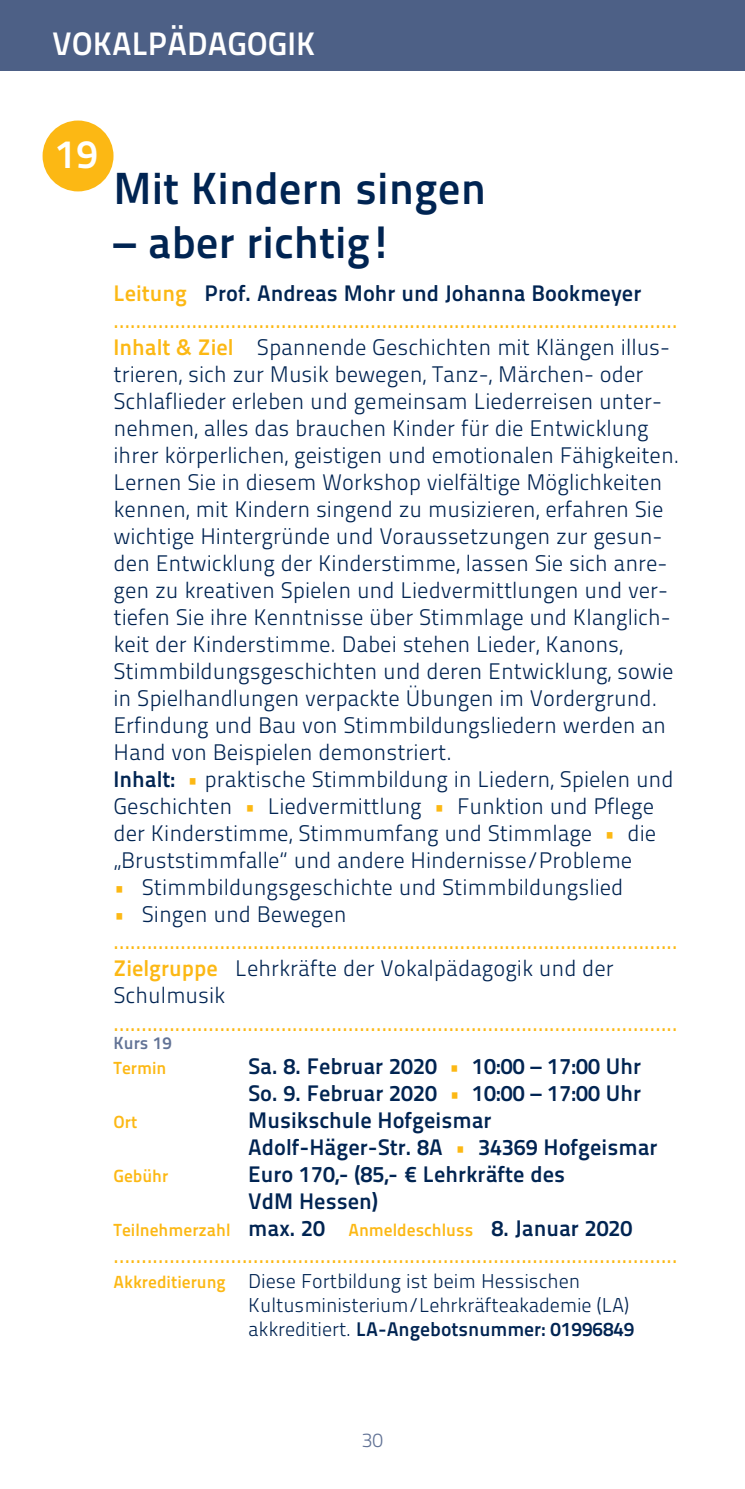
<style>
.page{position:relative;width:745px;height:1489px;background:#fff}
.page>*{position:absolute;margin:0;border:0;box-sizing:border-box;transform-origin:0 0}
.t1{font:45px "Titillium Maps 26 L 750 wt";color:#002452}
.t2{font:40px "Titillium Maps 26 L 750 wt";color:#fff}
.t3{font:32.5px "Titillium Maps 26 L 750 wt";color:#fff}
.t4{font:22.5px/27px "Titillium Maps 26 L 250 wt";color:#002452}
.t5{font:22.5px "Titillium Maps 26 L 500 wt";color:#fcb814}
.t6{font:22.5px/27px "Titillium Maps 26 L 750 wt";color:#002452}
.t7{font:20px/24px "Titillium Maps 26 L 250 wt";color:#002452}
.t8{font:20px "Titillium Maps 26 L 250 wt";color:#627396}
.t9{font:19.75px "Titillium Maps 26 L 750 wt";color:#002452}
.t10{font:17.5px "Titillium Maps 26 L 750 wt";color:#fcb814}
.t11{font:17.5px "Titillium Maps 26 L 750 wt";color:#627396}
.s1{color:#fcb814}
.s2{font-family:"Titillium Maps 26 L 750 wt";color:#fcb814}
.s3{font-family:"Titillium Maps 26 L 750 wt"}
.s4{font-size:22.5px;color:#002452}
.s5{font-family:"Titillium Maps 26 L 750 wt";font-size:17.5px;color:#fcb814}
.s6{font-family:"Titillium Maps 26 L 250 wt";font-size:20px}
</style>
<div class="page">
<div style="left:0;top:0;width:744px;height:71px;background:#4d6086"></div>
<div style="left:43px;top:120px;width:70px;height:71px;background:#fcb814;border-radius:50%"></div>
<h3 class="t3" style="left:52px;top:33px;width:264px">VOKALPÄDAGOGIK</h3>
<h2 class="t2" style="left:55px;top:141px;width:44px">19</h2>
<h1 class="t1" style="left:113px;top:173px;width:374px">Mit Kindern singen</h1>
<h1 class="t1" style="left:113px;top:227px;width:279px">– aber richtig!</h1>
<p class="t6" style="left:113px;top:282px;width:529px"><span class="s1">Leitung</span> Prof. Andreas Mohr und Johanna Bookmeyer</p>
<p class="t5" style="left:113px;top:312px;width:565px">.....................................................................................................</p>
<p class="t4" style="left:113px;top:336px;width:567px"><span class="s2">Inhalt &amp; Ziel</span> Spannende Geschichten mit Klängen illus&shy;trieren, sich zur Musik bewegen, Tanz-, Märchen- oder Schlaflieder erleben und gemeinsam Liederreisen unter&shy;nehmen, alles das brauchen Kinder für die Entwicklung ihrer körperlichen, geistigen und emotionalen Fähigkeiten.<br>Lernen Sie in diesem Workshop vielfältige Möglichkeiten kennen, mit Kindern singend zu musizieren, erfahren Sie wichtige Hintergründe und Voraussetzungen zur gesun&shy;den Entwicklung der Kinderstimme, lassen Sie sich anre&shy;gen zu kreativen Spielen und Liedvermittlungen und ver&shy;tiefen Sie ihre Kenntnisse über Stimmlage und Klanglich&shy;keit der Kinderstimme. Dabei stehen Lieder, Kanons, Stimmbildungsgeschichten und deren Entwicklung, sowie in Spielhandlungen verpackte Übungen im Vordergrund.<br>Erfindung und Bau von Stimmbildungsliedern werden an Hand von Beispielen demonstriert.<br><span class="s3">Inhalt:</span> <span class="s1">•</span> praktische Stimmbildung in Liedern, Spielen und Geschichten <span class="s1">•</span> Liedvermittlung <span class="s1">•</span> Funktion und Pflege der Kinderstimme, Stimmumfang und Stimmlage <span class="s1">•</span> die „Bruststimmfalle“ und andere Hindernisse/Probleme</p>
<p class="t4" style="left:113px;top:876px;width:511px"><span class="s1">•</span> Stimmbildungsgeschichte und Stimmbildungslied</p>
<p class="t4" style="left:113px;top:903px;width:234px"><span class="s1">•</span> Singen und Bewegen</p>
<p class="t5" style="left:113px;top:933px;width:565px">.....................................................................................................</p>
<p class="t4" style="left:113px;top:957px;width:501px"><span class="s2">Zielgruppe</span> Lehrkräfte der Vokalpädagogik und der<br>Schulmusik</p>
<p class="t5" style="left:113px;top:1014px;width:565px">.....................................................................................................</p>
<p class="t11" style="left:113px;top:1036px;width:60px">Kurs 19</p>
<p class="t10" style="left:113px;top:1061px;width:54px">Termin</p>
<p class="t6" style="left:248px;top:1054px;width:394px">Sa. 8. Februar 2020 <span class="s1">•</span> 10:00 – 17:00 Uhr<br>So. 9. Februar 2020 <span class="s1">•</span> 10:00 – 17:00 Uhr</p>
<p class="t10" style="left:113px;top:1115px;width:25px">Ort</p>
<p class="t6" style="left:248px;top:1108px;width:410px">Musikschule Hofgeismar<br>Adolf-Häger-Str. 8A <span class="s1">•</span> 34369 Hofgeismar</p>
<p class="t10" style="left:113px;top:1169px;width:56px">Gebühr</p>
<p class="t6" style="left:248px;top:1162px;width:318px">Euro 170,- (85,- € Lehrkräfte des<br>VdM Hessen)</p>
<p class="t10" style="left:113px;top:1223px;width:520px">Teilnehmerzahl <span class="s4">max. 20</span> Anmeldeschluss <span class="s4">8. Januar 2020</span></p>
<p class="t5" style="left:113px;top:1247px;width:565px">.....................................................................................................</p>
<p class="t7" style="left:248px;top:1271px;width:382px;text-indent:-135px"><span class="s5">Akkreditierung</span> Diese Fortbildung ist beim Hessischen<br>Kultusministerium/Lehrkräfteakademie (LA)</p>
<p class="t9" style="left:248px;top:1322px;width:387px"><span class="s6">akkreditiert.</span> LA-Angebotsnummer: 01996849</p>
<p class="t8" style="left:361px;top:1433px;width:23px">30</p>
</div>
